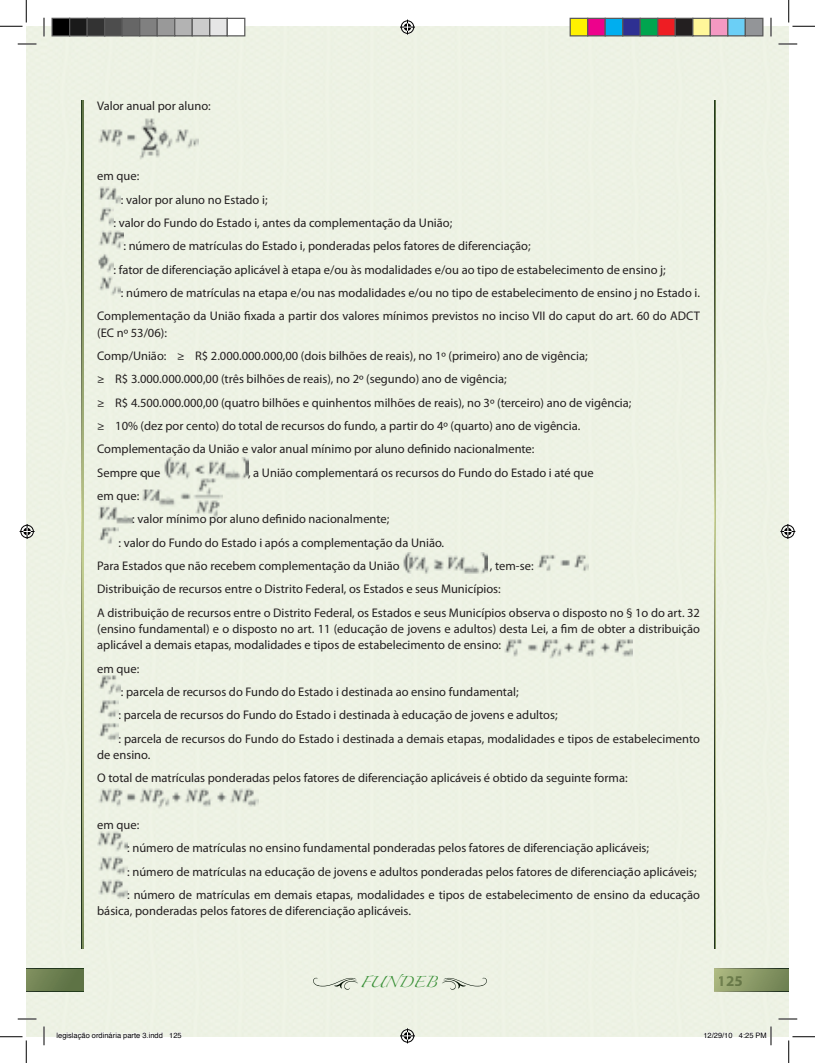
<style>
.page{position:relative;width:815px;height:1063px;background:#fff}
.page>*{position:absolute;margin:0;border:0;box-sizing:border-box;transform-origin:0 0}
.t1{font:700 15px "Myriad Pro";color:#5e7347}
.t2{font:12.5px/23.4px "Myriad Pro";color:#231f20}
.t3{font:10px "Zapfino";letter-spacing:.01em;color:#378f35}
.t4{font:7.5px "Helvetica";color:#000}
</style>
<div class="page">
<div style="left:26px;top:26px;width:762px;height:1010px;background:#edf2e4"></div>
<div style="left:26px;top:967px;width:57px;height:24px;background:#233421"></div>
<div style="left:26px;top:969px;width:57px;height:21px;background:#788959"></div>
<svg style="left:714px;top:967px;width:74px;height:24px"></svg>
<div style="left:714px;top:969px;width:74px;height:21px;background:linear-gradient(to right,#aab67e,#718354)"></div>
<div style="left:44px;top:967px;width:39px;height:24px;background:#22381d"></div>
<div style="left:44px;top:969px;width:39px;height:21px;background:#63784a"></div>
<svg style="left:714px;top:101px;width:1px;height:847px"></svg>
<svg style="left:715px;top:101px;width:1px;height:847px"></svg>
<svg style="left:82px;top:101px;width:1px;height:847px"></svg>
<svg style="left:83px;top:101px;width:1px;height:847px"></svg>
<svg style="left:313px;top:977px;width:45px;height:12px"></svg>
<svg style="left:441px;top:977px;width:45px;height:12px"></svg>
<img style="left:97px;top:116px;width:101px;height:45px">
<img style="left:97px;top:183px;width:24px;height:20px">
<img style="left:97px;top:204px;width:16px;height:23px">
<img style="left:97px;top:228px;width:26px;height:22px">
<img style="left:97px;top:250px;width:16px;height:23px">
<img style="left:97px;top:273px;width:24px;height:24px">
<img style="left:163px;top:458px;width:85px;height:22px">
<img style="left:142px;top:473px;width:80px;height:45px">
<img style="left:97px;top:502px;width:35px;height:21px">
<img style="left:97px;top:523px;width:21px;height:23px">
<img style="left:402px;top:552px;width:85px;height:21px">
<img style="left:536px;top:550px;width:52px;height:23px">
<img style="left:503px;top:634px;width:129px;height:25px">
<img style="left:97px;top:671px;width:24px;height:25px">
<img style="left:97px;top:695px;width:21px;height:47px">
<img style="left:97px;top:785px;width:161px;height:24px">
<img style="left:97px;top:828px;width:30px;height:70px">
<svg style="left:18px;top:43px;width:18px;height:2px"></svg>
<svg style="left:778px;top:43px;width:19px;height:2px"></svg>
<svg style="left:18px;top:1018px;width:18px;height:1px"></svg>
<svg style="left:778px;top:1018px;width:19px;height:1px"></svg>
<svg style="left:43px;top:18px;width:2px;height:18px"></svg>
<svg style="left:43px;top:1026px;width:2px;height:19px"></svg>
<svg style="left:770px;top:18px;width:1px;height:18px"></svg>
<svg style="left:0;top:0;width:27px;height:27px"></svg>
<svg style="left:0;top:1036px;width:27px;height:26px"></svg>
<svg style="left:788px;top:0;width:26px;height:27px"></svg>
<svg style="left:788px;top:1036px;width:26px;height:26px"></svg>
<svg style="left:400px;top:20px;width:15px;height:15px"></svg>
<svg style="left:400px;top:1028px;width:15px;height:15px"></svg>
<svg style="left:20px;top:524px;width:15px;height:15px"></svg>
<svg style="left:780px;top:524px;width:15px;height:15px"></svg>
<div style="left:52px;top:18px;width:18px;height:18px;background:#000"></div>
<div style="left:51px;top:18px;width:19px;height:18px;border:1px solid #595959"></div>
<div style="left:70px;top:18px;width:17px;height:18px;background:#1a1a1a"></div>
<div style="left:69px;top:18px;width:19px;height:18px;border:1px solid #595959"></div>
<div style="left:87px;top:18px;width:18px;height:18px;background:#333"></div>
<div style="left:86px;top:18px;width:19px;height:18px;border:1px solid #595959"></div>
<div style="left:105px;top:18px;width:17px;height:18px;background:#4d4d4d"></div>
<div style="left:104px;top:18px;width:19px;height:18px;border:1px solid #595959"></div>
<div style="left:122px;top:18px;width:18px;height:18px;background:#666"></div>
<div style="left:121px;top:18px;width:19px;height:18px;border:1px solid #595959"></div>
<div style="left:140px;top:18px;width:17px;height:18px;background:#808080"></div>
<div style="left:139px;top:18px;width:19px;height:18px;border:1px solid #595959"></div>
<div style="left:157px;top:18px;width:18px;height:18px;background:#999"></div>
<div style="left:156px;top:18px;width:19px;height:18px;border:1px solid #595959"></div>
<div style="left:175px;top:18px;width:17px;height:18px;background:#b3b3b3"></div>
<div style="left:174px;top:18px;width:19px;height:18px;border:1px solid #595959"></div>
<div style="left:192px;top:18px;width:18px;height:18px;background:#ccc"></div>
<div style="left:191px;top:18px;width:19px;height:18px;border:1px solid #595959"></div>
<div style="left:210px;top:18px;width:17px;height:18px;background:#e6e6e6"></div>
<div style="left:209px;top:18px;width:19px;height:18px;border:1px solid #595959"></div>
<div style="left:227px;top:18px;width:18px;height:18px;background:#fff"></div>
<div style="left:226px;top:18px;width:19px;height:18px;border:1px solid #595959"></div>
<div style="left:570px;top:18px;width:17px;height:18px;background:#fff101"></div>
<div style="left:569px;top:18px;width:19px;height:18px;border:1px solid #595959"></div>
<div style="left:587px;top:18px;width:18px;height:18px;background:#ed028c"></div>
<div style="left:587px;top:18px;width:18px;height:18px;border:1px solid #595959"></div>
<div style="left:605px;top:18px;width:17px;height:18px;background:#00aeef"></div>
<div style="left:604px;top:18px;width:19px;height:18px;border:1px solid #595959"></div>
<div style="left:622px;top:18px;width:18px;height:18px;background:#2e3092"></div>
<div style="left:622px;top:18px;width:18px;height:18px;border:1px solid #595959"></div>
<div style="left:640px;top:18px;width:17px;height:18px;background:#00a54f"></div>
<div style="left:639px;top:18px;width:19px;height:18px;border:1px solid #595959"></div>
<div style="left:657px;top:18px;width:18px;height:18px;background:#ee1d23"></div>
<div style="left:657px;top:18px;width:18px;height:18px;border:1px solid #595959"></div>
<div style="left:675px;top:18px;width:17px;height:18px;background:#231f20"></div>
<div style="left:674px;top:18px;width:19px;height:18px;border:1px solid #595959"></div>
<div style="left:692px;top:18px;width:18px;height:18px;background:#fff79a"></div>
<div style="left:692px;top:18px;width:18px;height:18px;border:1px solid #595959"></div>
<div style="left:710px;top:18px;width:17px;height:18px;background:#f499c2"></div>
<div style="left:709px;top:18px;width:19px;height:18px;border:1px solid #595959"></div>
<div style="left:727px;top:18px;width:18px;height:18px;background:#6bcff6"></div>
<div style="left:727px;top:18px;width:18px;height:18px;border:1px solid #595959"></div>
<div style="left:745px;top:18px;width:17px;height:18px;background:#939598"></div>
<div style="left:744px;top:18px;width:19px;height:18px;border:1px solid #595959"></div>
<svg style="left:57px;top:1031px;width:106px;height:6px"></svg>
<svg style="left:169px;top:1031px;width:13px;height:6px"></svg>
<svg style="left:703px;top:1031px;width:29px;height:6px"></svg>
<svg style="left:738px;top:1026px;width:33px;height:19px"></svg>
<p class="t2" style="left:97px;top:94px;width:115px">Valor anual por aluno:</p>
<p class="t2" style="left:97px;top:164px;width:44px">em que:</p>
<p class="t2" style="left:121px;top:187px;width:148px">: valor por aluno no Estado i;</p>
<p class="t2" style="left:113px;top:211px;width:340px">: valor do Fundo do Estado i, antes da complementação da União;</p>
<p class="t2" style="left:123px;top:234px;width:408px">: número de matrículas do Estado i, ponderadas pelos fatores de diferenciação;</p>
<p class="t2" style="left:113px;top:257px;width:553px">: fator de diferenciação aplicável à etapa e/ou às modalidades e/ou ao tipo de estabelecimento de ensino j;</p>
<p class="t2" style="left:121px;top:281px;width:580px">: número de matrículas na etapa e/ou nas modalidades e/ou no tipo de estabelecimento de ensino j no Estado i.</p>
<p class="t2" style="left:97px;top:304px;width:604px">Complementação da União fixada a partir dos valores mínimos previstos no inciso VII do caput do art. 60 do ADCT</p>
<p class="t2" style="left:97px;top:320px;width:535px">(EC nº 53/06):<br>Comp/União: ≥ R$ 2.000.000.000,00 (dois bilhões de reais), no 1º (primeiro) ano de vigência;<br>≥ R$ 3.000.000.000,00 (três bilhões de reais), no 2º (segundo) ano de vigência;<br>≥ R$ 4.500.000.000,00 (quatro bilhões e quinhentos milhões de reais), no 3º (terceiro) ano de vigência; ≥ 10% (dez por cento) do total de recursos do fundo, a partir do 4º (quarto) ano de vigência.<br>Complementação da União e valor anual mínimo por aluno definido nacionalmente:<br>Sempre que</p>
<p class="t2" style="left:248px;top:460px;width:347px">, a União complementará os recursos do Fundo do Estado i até que</p>
<p class="t2" style="left:97px;top:484px;width:44px">em que:</p>
<p class="t2" style="left:132px;top:507px;width:258px">: valor mínimo por aluno definido nacionalmente;</p>
<p class="t2" style="left:118px;top:530px;width:327px">: valor do Fundo do Estado i após a complementação da União.</p>
<p class="t2" style="left:97px;top:554px;width:304px">Para Estados que não recebem complementação da União</p>
<p class="t2" style="left:97px;top:554px;width:604px;text-indent:392px">, tem-se:<br>Distribuição de recursos entre o Distrito Federal, os Estados e seus Municípios:<br>A distribuição de recursos entre o Distrito Federal, os Estados e seus Municípios observa o disposto no § 1o do art. 32</p>
<p class="t2" style="left:97px;top:620px;width:604px;line-height:16.2px">(ensino fundamental) e o disposto no art. 11 (educação de jovens e adultos) desta Lei, a fim de obter a distribuição aplicável a demais etapas, modalidades e tipos de estabelecimento de ensino:</p>
<p class="t2" style="left:118px;top:656px;width:583px;text-indent:-21px">em que:<br>: parcela de recursos do Fundo do Estado i destinada ao ensino fundamental;<br>: parcela de recursos do Fundo do Estado i destinada à educação de jovens e adultos;<br>: parcela de recursos do Fundo do Estado i destinada a demais etapas, modalidades e tipos de estabelecimento</p>
<p class="t2" style="left:97px;top:742px;width:532px">de ensino.<br>O total de matrículas ponderadas pelos fatores de diferenciação aplicáveis é obtido da seguinte forma:</p>
<p class="t2" style="left:127px;top:812px;width:574px;text-indent:-30px">em que:<br>: número de matrículas no ensino fundamental ponderadas pelos fatores de diferenciação aplicáveis;<br>: número de matrículas na educação de jovens e adultos ponderadas pelos fatores de diferenciação aplicáveis; : número de matrículas em demais etapas, modalidades e tipos de estabelecimento de ensino da educação</p>
<p class="t2" style="left:97px;top:899px;width:315px">básica, ponderadas pelos fatores de diferenciação aplicáveis.</p>
<p class="t3" style="left:360px;top:977px;width:78px">FUNDEB</p>
<p class="t1" style="left:717px;top:970px;width:26px">125</p>
<p class="t4" style="left:56px;top:1029px;width:127px">legislação ordinária parte 3.indd 125</p>
<p class="t4" style="left:703px;top:1029px;width:65px">12/29/10 4:25 PM</p>
</div>
